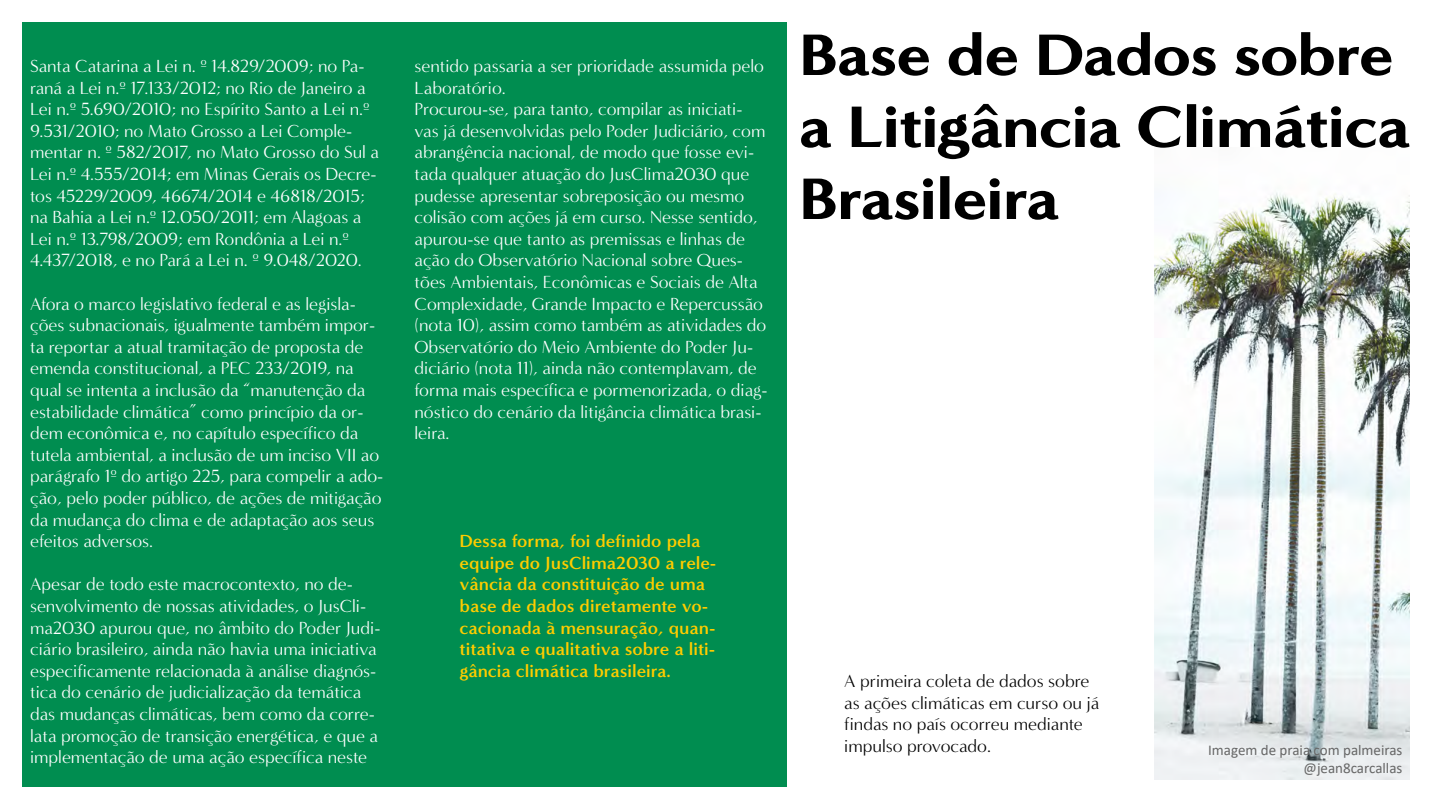
<style>
.page{position:relative;width:1440px;height:810px;background:#fff}
.page>*{position:absolute;margin:0;border:0;box-sizing:border-box;transform-origin:0 0}
.t1{font:900 60px/72px "Minerva Modern";color:#000}
.t2{font:18px/21.6px "Minerva Modern";color:#fff}
.t3{font:700 18px/21.6px "Minerva Modern";color:#fc0}
.t4{font:18px/21.6px "Minerva Modern";color:#000}
.t5{font:15px/18px "Calibri";color:#666;text-align:right}
</style>
<div class="page">
<div style="left:22px;top:22px;width:766px;height:766px;background:#008d50"></div>
<img style="left:1155px;top:192px;width:255px;height:588px">
<p class="t2" style="left:30px;top:55px;width:350px">Santa Catarina a Lei n. º 14.829/2009; no Pa&shy;raná a Lei n.º 17.133/2012; no Rio de Janeiro a Lei n.º 5.690/2010; no Espírito Santo a Lei n.º 9.531/2010; no Mato Grosso a Lei Comple&shy;mentar n. º 582/2017, no Mato Grosso do Sul a Lei n.º 4.555/2014; em Minas Gerais os Decre&shy;tos 45229/2009, 46674/2014 e 46818/2015; na Bahia a Lei n.º 12.050/2011; em Alagoas a Lei n.º 13.798/2009; em Rondônia a Lei n.º 4.437/2018, e no Pará a Lei n. º 9.048/2020.</p>
<p class="t2" style="left:30px;top:293px;width:355px">Afora o marco legislativo federal e as legisla&shy;ções subnacionais, igualmente também impor&shy;ta reportar a atual tramitação de proposta de emenda constitucional, a PEC 233/2019, na qual se intenta a inclusão da “manutenção da estabilidade climática” como princípio da or&shy;dem econômica e, no capítulo específico da tutela ambiental, a inclusão de um inciso VII ao parágrafo 1º do artigo 225, para compelir a ado&shy;ção, pelo poder público, de ações de mitigação da mudança do clima e de adaptação aos seus efeitos adversos.</p>
<p class="t2" style="left:30px;top:574px;width:352px">Apesar de todo este macrocontexto, no de&shy;senvolvimento de nossas atividades, o JusCli&shy;ma2030 apurou que, no âmbito do Poder Judi&shy;ciário brasileiro, ainda não havia uma iniciativa especificamente relacionada à análise diagnós&shy;tica do cenário de judicialização da temática das mudanças climáticas, bem como da corre&shy;lata promoção de transição energética, e que a implementação de uma ação específica neste</p>
<p class="t2" style="left:415px;top:55px;width:355px">sentido passaria a ser prioridade assumida pelo Laboratório.<br>Procurou-se, para tanto, compilar as iniciati&shy;vas já desenvolvidas pelo Poder Judiciário, com abrangência nacional, de modo que fosse evi&shy;tada qualquer atuação do JusClima2030 que pudesse apresentar sobreposição ou mesmo colisão com ações já em curso. Nesse sentido, apurou-se que tanto as premissas e linhas de ação do Observatório Nacional sobre Ques&shy;tões Ambientais, Econômicas e Sociais de Alta Complexidade, Grande Impacto e Repercussão (nota 10), assim como também as atividades do Observatório do Meio Ambiente do Poder Ju&shy;diciário (nota 11), ainda não contemplavam, de forma mais específica e pormenorizada, o diag&shy;nóstico do cenário da litigância climática brasi&shy;leira.</p>
<p class="t3" style="left:460px;top:530px;width:258px">Dessa forma, foi definido pela equipe do JusClima2030 a rele&shy;vância da constituição de uma base de dados diretamente vo&shy;cacionada à mensuração, quan&shy;titativa e qualitativa sobre a liti&shy;gância climática brasileira.</p>
<h1 class="t1" style="left:799px;top:18px;width:612px">Base de Dados sobre a Litigância Climática<br>Brasileira</h1>
<p class="t4" style="left:844px;top:670px;width:257px">A primeira coleta de dados sobre as ações climáticas em curso ou já findas no país ocorreu mediante impulso provocado.</p>
<p class="t5" style="left:1208px;top:740px;width:196px">Imagem de praia com palmeiras @jean8carcallas</p>
</div>
